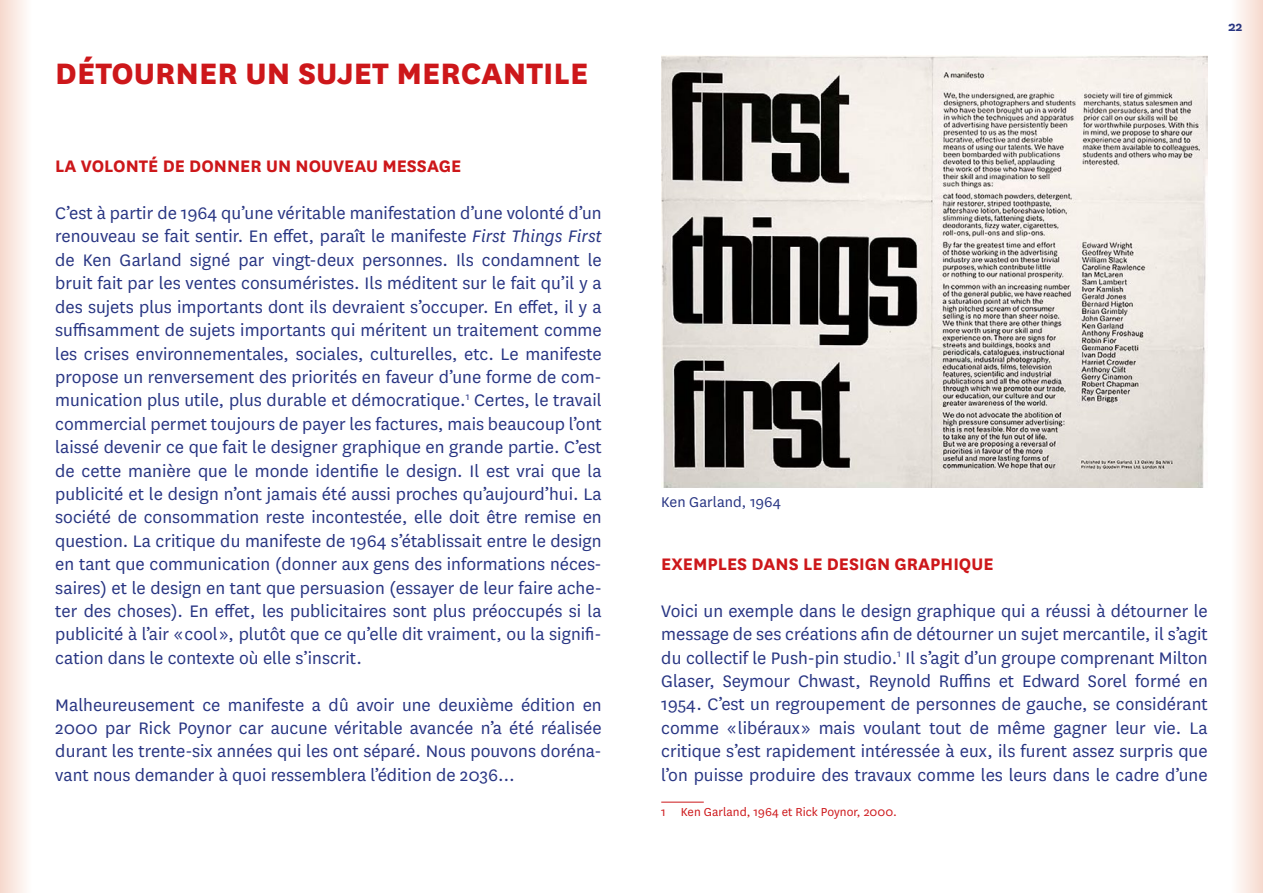
<style>
.page{position:relative;width:1263px;height:893px;background:#fff}
.page>*{position:absolute;margin:0;border:0;box-sizing:border-box;transform-origin:0 0}
.t1{font:800 34.5px "National";color:#cd171a}
.t2{font:19.5px/23.4px "National";color:#283583;text-align:justify}
.t3{font:700 19.5px "National";color:#cd171a}
.t4{font:16.5px "National";color:#283583}
.t5{font:600 15px "National";color:#283583}
.t6{font:13.5px "National";color:#cd171a}
.s1{font-style:italic}
</style>
<div class="page">
<div style="left:0;top:0;width:32px;height:893px;background:linear-gradient(to right,#f6d9cd,#fefdfc)"></div>
<svg style="left:1237px;top:0;width:26px;height:893px"></svg>
<img style="left:662px;top:55px;width:546px;height:433px">
<hr style="left:661px;top:802px;width:43px;height:1px;background:#cd171a">
<h1 class="t1" style="left:55px;top:49px;width:535px">DÉTOURNER UN SUJET MERCANTILE</h1>
<p class="t3" style="left:55px;top:153px;width:408px">LA VOLONTÉ DE DONNER UN NOUVEAU MESSAGE</p>
<p class="t2" style="left:55px;top:201px;width:548px">C’est à partir de 1964 qu’une véritable manifestation d’une volonté d’un renouveau se fait sentir. En effet, paraît le manifeste <span class="s1">First Things First </span>de Ken Garland signé par vingt-deux personnes. Ils condamnent le bruit fait par les ventes consuméristes. Ils méditent sur le fait qu’il y a des sujets plus importants dont ils devraient s’occuper. En effet, il y a suffisamment de sujets importants qui méritent un traitement comme les crises environnementales, sociales, culturelles, etc. Le manifeste propose un renversement des priorités en faveur d’une forme de com&shy;munication plus utile, plus durable et démocratique. <sup>1</sup> Certes, le travail commercial permet toujours de payer les factures, mais beaucoup l’ont laissé devenir ce que fait le designer graphique en grande partie. C’est de cette manière que le monde identifie le design. Il est vrai que la publicité et le design n’ont jamais été aussi proches qu’aujourd’hui. La société de consommation reste incontestée, elle doit être remise en question. La critique du manifeste de 1964 s’établissait entre le design en tant que communication (donner aux gens des informations néces&shy;saires) et le design en tant que persuasion (essayer de leur faire ache&shy;ter des choses). En effet, les publicitaires sont plus préoccupés si la publicité à l’air « cool », plutôt que ce qu’elle dit vraiment, ou la signifi&shy;cation dans le contexte où elle s’inscrit.</p>
<p class="t2" style="left:55px;top:692px;width:548px">Malheureusement ce manifeste a dû avoir une deuxième édition en 2000 par Rick Poynor car aucune véritable avancée n’a été réalisée durant les trente-six années qui les ont séparé. Nous pouvons doréna&shy;vant nous demander à quoi ressemblera l’édition de 2036…</p>
<p class="t5" style="left:1228px;top:16px;width:16px">22</p>
<p class="t4" style="left:661px;top:491px;width:121px">Ken Garland, 1964</p>
<p class="t3" style="left:661px;top:550px;width:334px">EXEMPLES DANS LE DESIGN GRAPHIQUE</p>
<p class="t2" style="left:661px;top:598px;width:548px">Voici un exemple dans le design graphique qui a réussi à détourner le message de ses créations afin de détourner un sujet mercantile, il s’agit du collectif le Push-pin studio. <sup>1</sup> Il s’agit d’un groupe comprenant Milton Glaser, Seymour Chwast, Reynold Ruffins et Edward Sorel formé en 1954. C’est un regroupement de personnes de gauche, se considérant comme « libéraux » mais voulant tout de même gagner leur vie. La critique s’est rapidement intéressée à eux, ils furent assez surpris que l’on puisse produire des travaux comme les leurs dans le cadre d’une</p>
<p class="t6" style="left:661px;top:803px;width:235px">1 Ken Garland, 1964 et Rick Poynor, 2000.</p>
</div>
